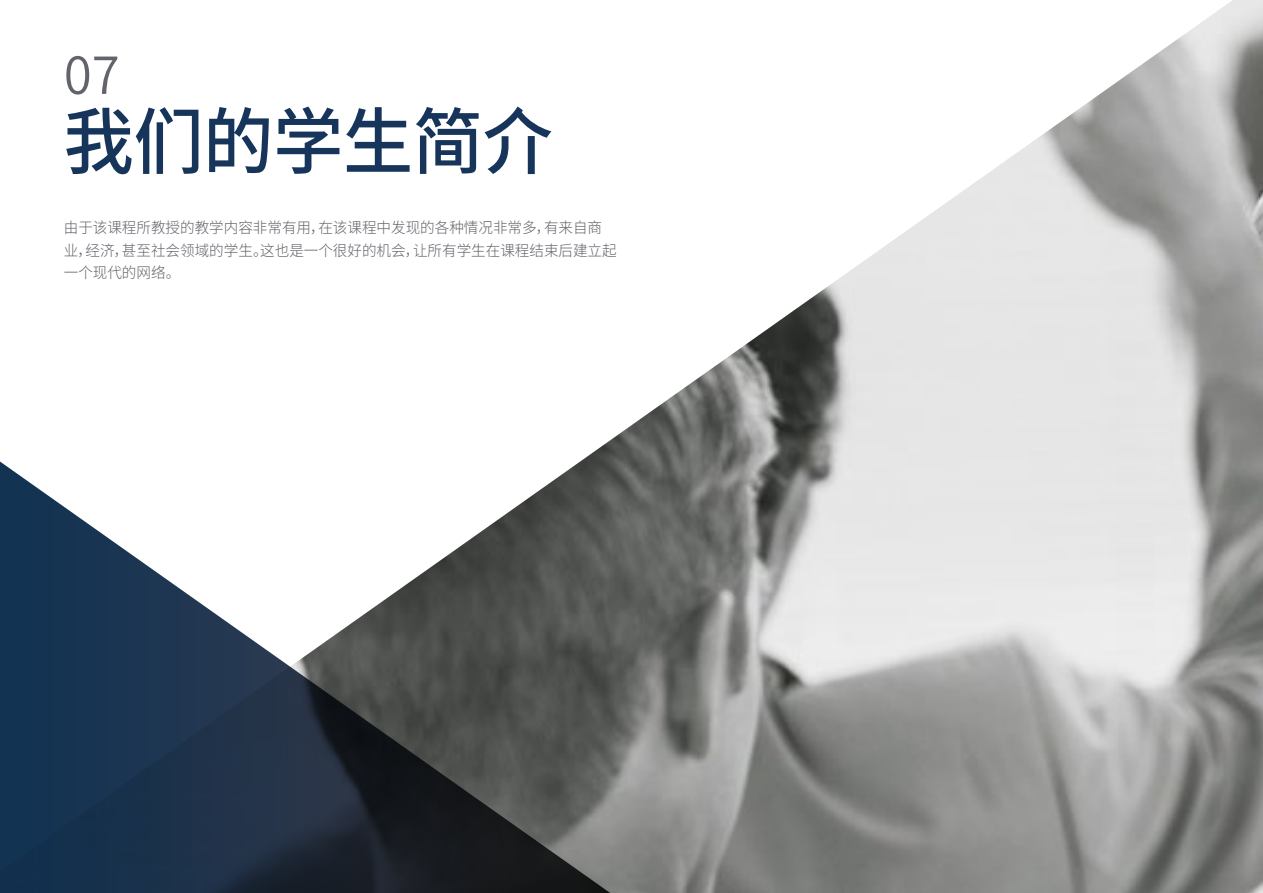
<style>
.page{position:relative;width:1263px;height:893px;background:#fff}
.page>*{position:absolute;margin:0;border:0;box-sizing:border-box;transform-origin:0 0}
.t1{font:500 72px "Source Han Sans CN";color:#17355b}
.t2{font:52.5px "Source Han Sans CN";color:#61646a}
.t3{font:300 15px/22.5px "Source Han Sans CN";color:#61646a}
</style>
<div class="page">
<img style="left:602px;top:0;width:661px;height:893px">
<svg style="left:0;top:446px;width:640px;height:447px"></svg>
<h2 class="t2" style="left:64px;top:45px;width:57px">07</h2>
<h1 class="t1" style="left:64px;top:101px;width:490px">我们的学生简介</h1>
<p class="t3" style="left:64px;top:217px;width:554px">由于该课程所教授的教学内容非常有用，在该课程中发现的各种情况非常多，有来自商业，经济，甚至社会领域的学生。这也是一个很好的机会，让所有学生在课程结束后建立起一个现代的网络。</p>
</div>
